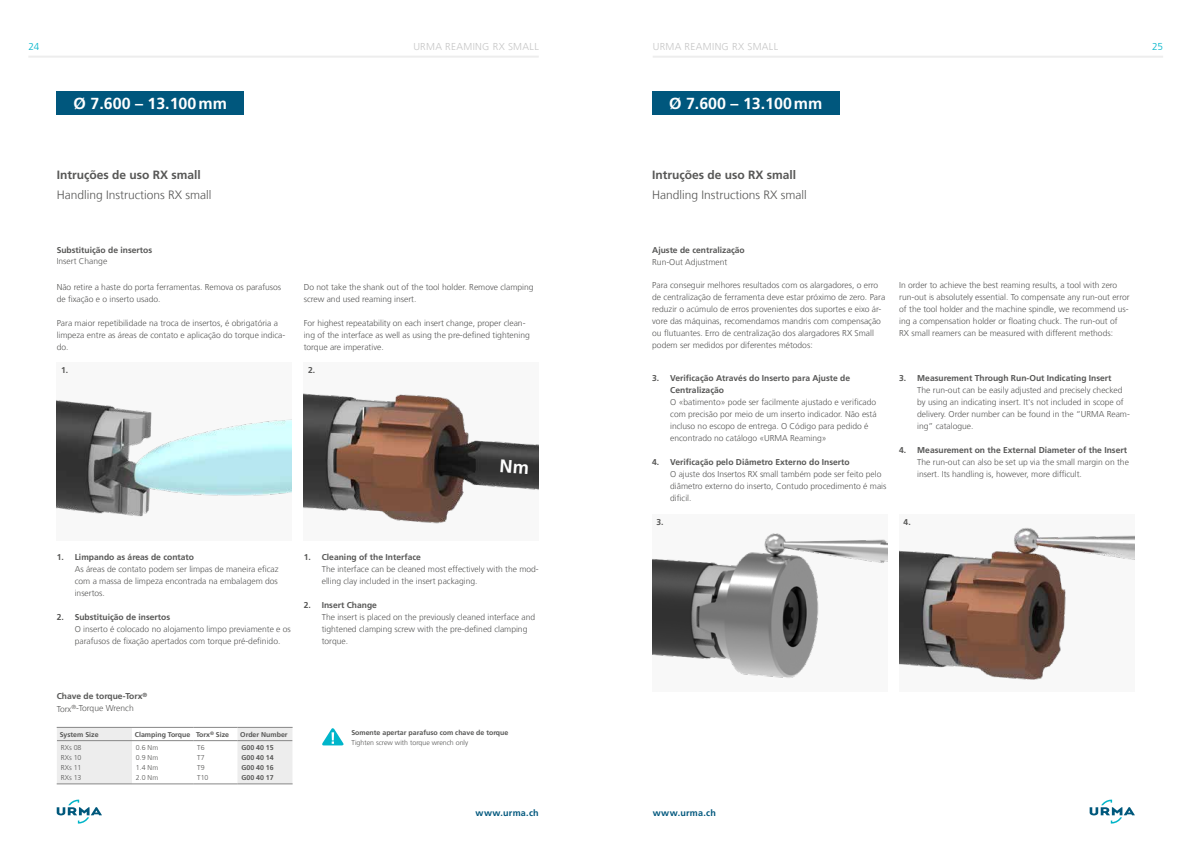
<style>
.page{position:relative;width:1191px;height:842px;background:#fff}
.page>*{position:absolute;margin:0;border:0;box-sizing:border-box;transform-origin:0 0}
.t1{font:700 16px "Frutiger LT Com";color:#fff}
.t2{font:300 12px "Frutiger LT Com";color:#575756}
.t3{font:700 12px "Frutiger LT Com";color:#575756}
.t4{font:300 10px "Frutiger LT Com";letter-spacing:.035em;color:#c6c6c6}
.t5{font:300 10px "Frutiger LT Com";color:#00b5ca}
.t6{font:700 9px "Frutiger LT Com";letter-spacing:.03em;color:#00577d}
.t7{font:300 8.5px/12px "Frutiger LT Com";color:#575756}
.t8{font:700 8.5px/12px "Frutiger LT Com";color:#575756}
.t9{font:700 7px/10px "Frutiger LT Com";color:#575756;text-align:justify}
.t10{font:300 7px/10px "Frutiger LT Com";color:#575756;text-align:justify}
</style>
<div class="page">
<hr style="left:652px;top:56px;width:511px;height:2px;background:#ededed">
<svg style="left:1089px;top:800px;width:45px;height:23px"></svg>
<hr style="left:28px;top:56px;width:511px;height:2px;background:#ededed">
<svg style="left:57px;top:800px;width:45px;height:23px"></svg>
<div style="left:57px;top:91px;width:187px;height:23px;background:#00577d"></div>
<img style="left:57px;top:400px;width:235px;height:117px">
<img style="left:304px;top:393px;width:235px;height:131px">
<div style="left:57px;top:728px;width:75px;height:56px;background:#ededed"></div>
<div style="left:237px;top:728px;width:55px;height:56px;background:#ededed"></div>
<hr style="left:57px;top:727px;width:75px;height:1px;background:#878787">
<hr style="left:132px;top:727px;width:61px;height:1px;background:#878787">
<hr style="left:193px;top:727px;width:44px;height:1px;background:#878787">
<hr style="left:237px;top:727px;width:56px;height:1px;background:#878787">
<hr style="left:57px;top:740px;width:75px;height:1px;background:#878787">
<hr style="left:57px;top:784px;width:75px;height:1px;background:#878787">
<hr style="left:132px;top:740px;width:61px;height:1px;background:#878787">
<hr style="left:132px;top:784px;width:61px;height:1px;background:#878787">
<hr style="left:193px;top:740px;width:44px;height:1px;background:#878787">
<hr style="left:193px;top:784px;width:44px;height:1px;background:#878787">
<hr style="left:237px;top:740px;width:55px;height:1px;background:#878787">
<hr style="left:237px;top:784px;width:56px;height:1px;background:#878787">
<svg style="left:322px;top:728px;width:22px;height:17px"></svg>
<div style="left:652px;top:91px;width:187px;height:23px;background:#00577d"></div>
<img style="left:899px;top:527px;width:235px;height:153px">
<img style="left:652px;top:533px;width:235px;height:146px">
<svg style="left:500px;top:459px;width:28px;height:15px"></svg>
<p class="t5" style="left:28px;top:41px;width:13px">24</p>
<h1 class="t1" style="left:74px;top:94px;width:155px">Ø 7.600 – 13.100mm</h1>
<p class="t4" style="left:413px;top:41px;width:127px">URMA REAMING RX SMALL</p>
<p class="t4" style="left:652px;top:41px;width:127px">URMA REAMING RX SMALL</p>
<h1 class="t1" style="left:669px;top:94px;width:155px">Ø 7.600 – 13.100mm</h1>
<p class="t5" style="left:1152px;top:41px;width:13px">25</p>
<h2 class="t3" style="left:57px;top:168px;width:146px">Intruções de uso RX small</h2>
<h2 class="t2" style="left:57px;top:188px;width:156px">Handling Instructions RX small</h2>
<p class="t8" style="left:57px;top:244px;width:97px">Substituição de insertos</p>
<p class="t7" style="left:57px;top:255px;width:52px">Insert Change</p>
<p class="t7" style="left:57px;top:281px;width:226px">Não retire a haste do porta ferramentas. Remova os parafusos de fixação e o inserto usado.</p>
<p class="t7" style="left:57px;top:317px;width:230px">Para maior repetibilidade na troca de insertos, é obrigatória a limpeza entre as áreas de contato e aplicação do torque indica&shy;do.</p>
<p class="t7" style="left:304px;top:281px;width:231px">Do not take the shank out of the tool holder. Remove clamping screw and used reaming insert.</p>
<p class="t7" style="left:304px;top:317px;width:228px">For highest repeatability on each insert change, proper clean&shy;ing of the interface as well as using the pre-defined tightening torque are imperative.</p>
<p class="t8" style="left:61px;top:364px;width:9px">1.</p>
<p class="t8" style="left:308px;top:364px;width:9px">2.</p>
<p class="t8" style="left:57px;top:551px;width:139px">1. Limpando as áreas de contato</p>
<p class="t7" style="left:75px;top:563px;width:205px;text-align:justify">As áreas de contato podem ser limpas de maneira eficaz com a massa de limpeza encontrada na embalagem dos insertos.</p>
<p class="t8" style="left:57px;top:611px;width:115px">2. Substituição de insertos</p>
<p class="t7" style="left:75px;top:623px;width:218px">O inserto é colocado no alojamento limpo previamente e os parafusos de fixação apertados com torque pré-definido.</p>
<p class="t8" style="left:304px;top:551px;width:119px">1. Cleaning of the Interface</p>
<p class="t7" style="left:322px;top:563px;width:218px">The interface can be cleaned most effectively with the mod&shy;elling clay included in the insert packaging.</p>
<p class="t8" style="left:304px;top:599px;width:75px">2. Insert Change</p>
<p class="t7" style="left:322px;top:611px;width:215px">The insert is placed on the previously cleaned interface and tightened clamping screw with the pre-defined clamping torque.</p>
<p class="t8" style="left:57px;top:690px;width:92px">Chave de torque-Torx<sup>®</sup></p>
<p class="t7" style="left:57px;top:703px;width:79px">Torx<sup>®</sup>-Torque Wrench</p>
<p class="t9" style="left:60px;top:729px;width:40px">System Size</p>
<p class="t9" style="left:135px;top:729px;width:96px">Clamping Torque Torx<sup>®</sup> Size</p>
<p class="t9" style="left:240px;top:729px;width:49px">Order Number</p>
<p class="t10" style="left:61px;top:742px;width:22px">RXs 08<br>RXs 10<br>RXs 11<br>RXs 13</p>
<p class="t10" style="left:136px;top:742px;width:24px">0.6 Nm 0.9 Nm 1.4 Nm 2.0 Nm</p>
<p class="t10" style="left:197px;top:742px;width:13px;text-align:left">T6<br>T7<br>T9<br>T10</p>
<p class="t9" style="left:241px;top:742px;width:34px">G00 40 15<br>G00 40 14<br>G00 40 16<br>G00 40 17</p>
<p class="t9" style="left:351px;top:728px;width:159px">Somente apertar parafuso com chave de torque</p>
<p class="t10" style="left:351px;top:738px;width:118px">Tighten screw with torque wrench only</p>
<p class="t6" style="left:475px;top:808px;width:65px">www.urma.ch</p>
<h2 class="t3" style="left:652px;top:168px;width:146px">Intruções de uso RX small</h2>
<h2 class="t2" style="left:652px;top:188px;width:156px">Handling Instructions RX small</h2>
<p class="t8" style="left:652px;top:244px;width:94px">Ajuste de centralização</p>
<p class="t7" style="left:652px;top:256px;width:77px">Run-Out Adjustment</p>
<p class="t7" style="left:652px;top:280px;width:234px">Para conseguir melhores resultados com os alargadores, o erro de centralização de ferramenta deve estar próximo de zero. Para reduzir o acúmulo de erros provenientes dos suportes e eixo ár&shy;vore das máquinas, recomendamos mandris com compensação ou flutuantes. Erro de centralização dos alargadores RX Small podem ser medidos por diferentes métodos:</p>
<p class="t8" style="left:670px;top:372px;width:181px;text-indent:-18px">3. Verificação Através do Inserto para Ajuste de<br>Centralização</p>
<p class="t7" style="left:670px;top:396px;width:208px">O «batimento» pode ser facilmente ajustado e verificado com precisão por meio de um inserto indicador. Não está incluso no escopo de entrega. O Código para pedido é encontrado no catálogo «URMA Reaming»</p>
<p class="t8" style="left:652px;top:456px;width:199px">4. Verificação pelo Diâmetro Externo do Inserto</p>
<p class="t7" style="left:670px;top:468px;width:218px">O ajuste dos Insertos RX small também pode ser feito pelo diâmetro externo do inserto, Contudo procedimento é mais dificil.</p>
<p class="t7" style="left:899px;top:280px;width:232px">In order to achieve the best reaming results, a tool with zero run-out is absolutely essential. To compensate any run-out error of the tool holder and the machine spindle, we recommend us&shy;ing a compensation holder or floating chuck. The run-out of<br>RX small reamers can be measured with different methods:</p>
<p class="t8" style="left:899px;top:372px;width:214px">3. Measurement Through Run-Out Indicating Insert</p>
<p class="t7" style="left:917px;top:384px;width:214px">The run-out can be easily adjusted and precisely checked by using an indicating insert. It's not included in scope of delivery. Order number can be found in the “URMA Ream&shy;ing” catalogue.</p>
<p class="t8" style="left:899px;top:444px;width:229px">4. Measurement on the External Diameter of the Insert</p>
<p class="t7" style="left:917px;top:456px;width:213px">The run-out can also be set up via the small margin on the insert. Its handling is, however, more difficult.</p>
<p class="t8" style="left:656px;top:516px;width:9px">3.</p>
<p class="t8" style="left:903px;top:516px;width:9px">4.</p>
<p class="t6" style="left:652px;top:808px;width:65px">www.urma.ch</p>
</div>
